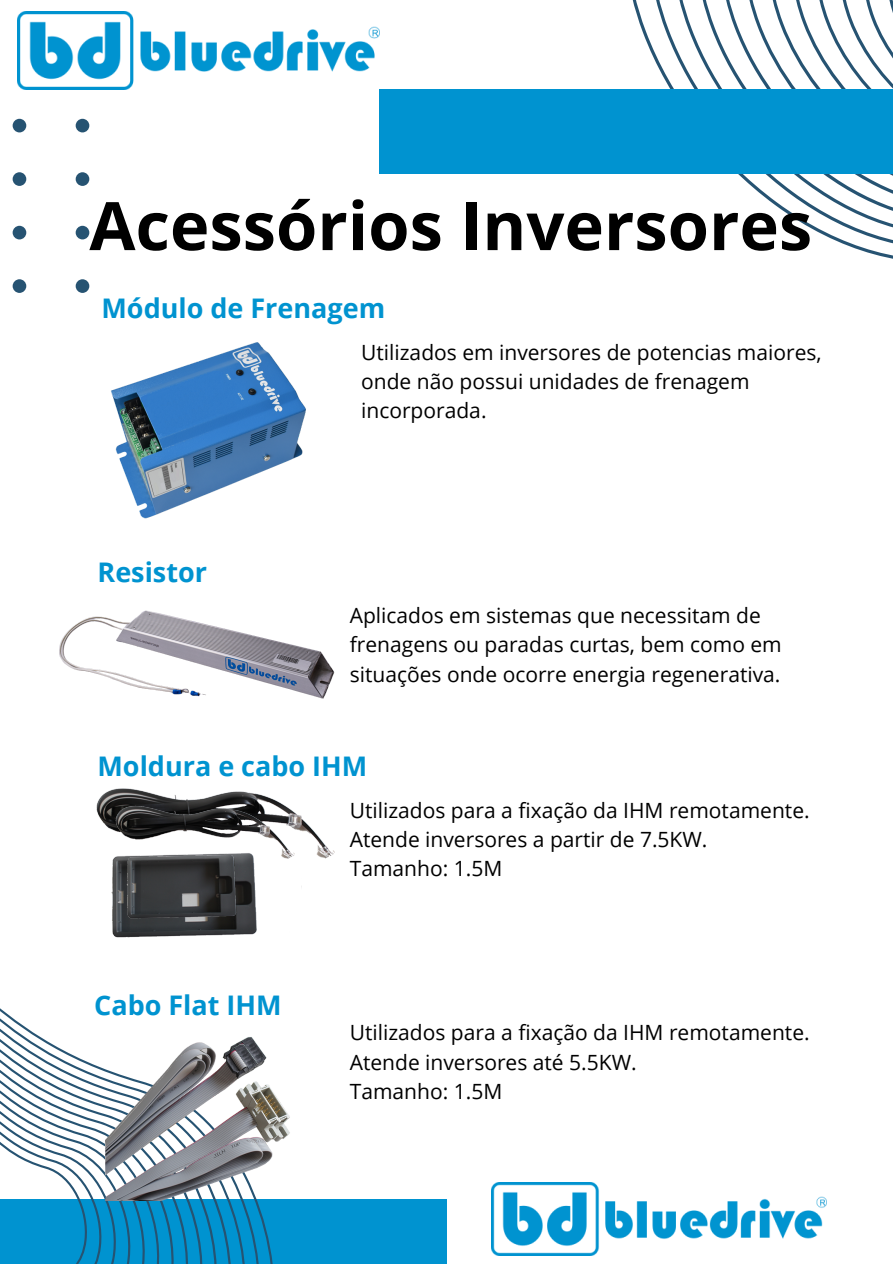
<style>
.page{position:relative;width:893px;height:1264px;background:#fff}
.page>*{position:absolute;margin:0;border:0;box-sizing:border-box;transform-origin:0 0}
.t1{font:700 66.9px "Open Sans";color:#000}
.t2{font:700 27px "Open Sans";color:#0093d0}
.t3{font:21px/29.2px "Open Sans";color:#000}
</style>
<div class="page">
<svg style="left:632px;top:0;width:260px;height:259px"></svg>
<div style="left:379px;top:89px;width:513px;height:85px;background:#0093d0"></div>
<div style="left:0;top:1199px;width:446px;height:64px;background:#0093d0"></div>
<svg style="left:12px;top:119px;width:77px;height:174px"></svg>
<svg style="left:0;top:1008px;width:273px;height:255px"></svg>
<img style="left:18px;top:11px;width:361px;height:79px">
<img style="left:491px;top:1182px;width:335px;height:73px">
<img style="left:59px;top:610px;width:276px;height:89px">
<img style="left:111px;top:342px;width:195px;height:177px">
<img style="left:319px;top:837px;width:16px;height:22px">
<img style="left:105px;top:1018px;width:185px;height:181px">
<img style="left:96px;top:788px;width:223px;height:150px">
<p class="t1" style="left:89px;top:179px;width:724px">Acessórios Inversores</p>
<p class="t2" style="left:101px;top:289px;width:285px">Módulo de Frenagem</p>
<p class="t2" style="left:97px;top:553px;width:111px">Resistor</p>
<h2 class="t3" style="left:361px;top:337px;width:462px">Utilizados em inversores de potencias maiores, onde não possui unidades de frenagem incorporada.</h2>
<p class="t3" style="left:350px;top:600px;width:433px">Aplicados em sistemas que necessitam de frenagens ou paradas curtas, bem como em situações onde ocorre energia regenerativa.</p>
<p class="t2" style="left:97px;top:747px;width:271px">Moldura e cabo IHM</p>
<h2 class="t2" style="left:94px;top:986px;width:189px">Cabo Flat IHM</h2>
<p class="t3" style="left:350px;top:795px;width:461px">Utilizados para a fixação da IHM remotamente.<br>Atende inversores a partir de 7.5KW.</p>
<h2 class="t3" style="left:350px;top:853px;width:154px">Tamanho: 1.5M</h2>
<p class="t3" style="left:350px;top:1017px;width:461px">Utilizados para a fixação da IHM remotamente.<br>Atende inversores até 5.5KW.</p>
<p class="t3" style="left:350px;top:1076px;width:154px">Tamanho: 1.5M</p>
</div>
